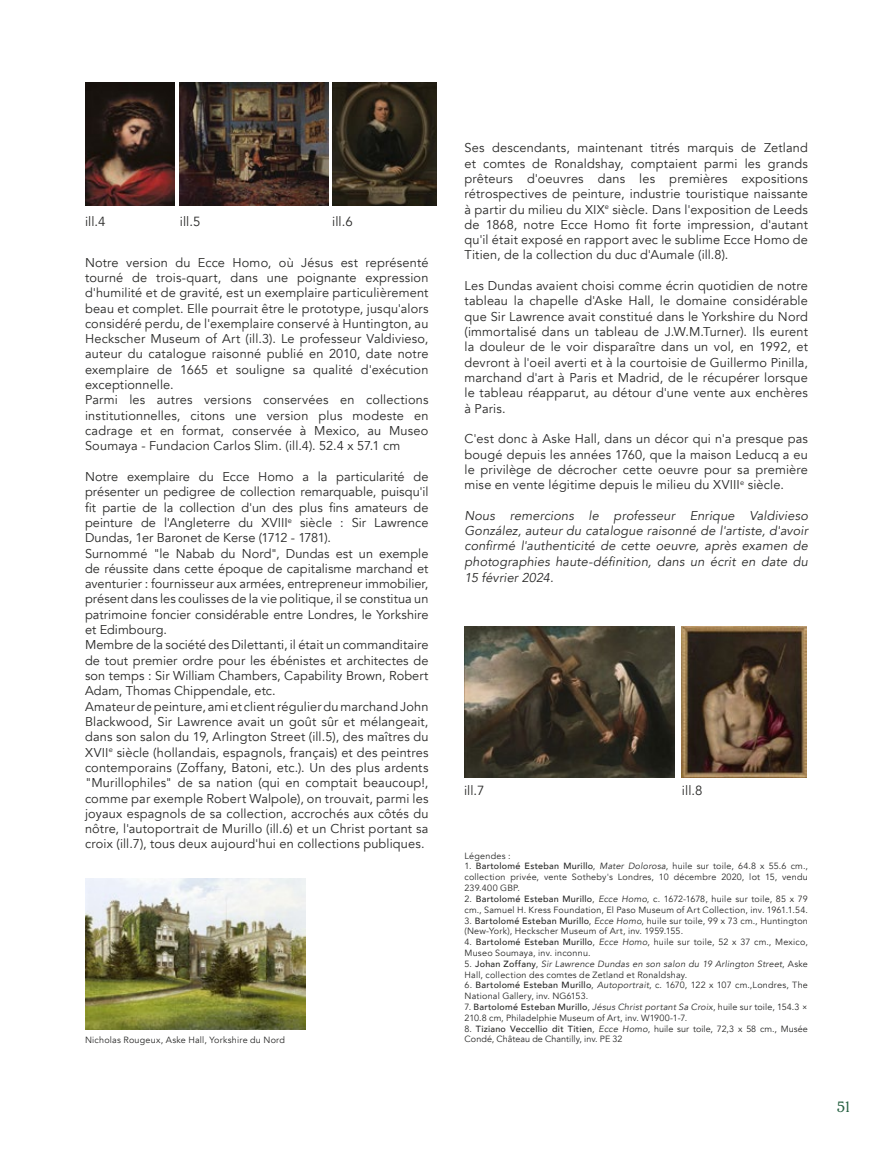
<style>
.page{position:relative;width:893px;height:1149px;background:#fff}
.page>*{position:absolute;margin:0;border:0;box-sizing:border-box;transform-origin:0 0}
.t1{font:15px "Restora";color:#286243}
.t2{font:13.2px "Avenir";letter-spacing:.005em;color:#282827}
.t3{font:12.75px/15.3px "Avenir";letter-spacing:.01em;color:#282827;text-align:justify}
.t4{font:italic 12.75px/15.5px "Avenir";letter-spacing:.01em;color:#282827;text-align:justify}
.t5{font:9px/10.8px "Avenir";letter-spacing:.025em;color:#282827}
.t6{font:9px/10.8px "Avenir";letter-spacing:.005em;color:#282827}
.s1{font-weight:500}
.s2{font-style:italic}
</style>
<div class="page">
<img style="left:464px;top:626px;width:211px;height:151px">
<img style="left:681px;top:626px;width:125px;height:151px">
<img style="left:180px;top:83px;width:148px;height:122px">
<img style="left:332px;top:83px;width:104px;height:122px">
<img style="left:85px;top:83px;width:90px;height:122px">
<img style="left:85px;top:878px;width:220px;height:151px">
<p class="t2" style="left:85px;top:213px;width:22px">ill.4</p>
<p class="t2" style="left:180px;top:213px;width:22px">ill.5</p>
<p class="t2" style="left:332px;top:213px;width:22px">ill.6</p>
<p class="t3" style="left:85px;top:255px;width:345px;text-align:left">Notre version du Ecce Homo, où Jésus est représenté tourné de trois-quart, dans une poignante expression d'humilité et de gravité, est un exemplaire particulièrement beau et complet. Elle pourrait être le prototype, jusqu'alors considéré perdu, de l'exemplaire conservé à Huntington, au Heckscher Museum of Art (ill.3). Le professeur Valdivieso, auteur du catalogue raisonné publié en 2010, date notre exemplaire de 1665 et souligne sa qualité d'exécution exceptionnelle.<br>Parmi les autres versions conservées en collections institutionnelles, citons une version plus modeste en cadrage et en format, conservée à Mexico, au Museo Soumaya - Fundacion Carlos Slim. (ill.4). 52.4 x 57.1 cm</p>
<p class="t3" style="left:85px;top:469px;width:345px;text-align:left">Notre exemplaire du Ecce Homo a la particularité de présenter un pedigree de collection remarquable, puisqu'il fit partie de la collection d'un des plus fins amateurs de peinture de l'Angleterre du XVIII<sup>e</sup> siècle : Sir Lawrence Dundas, 1er Baronet de Kerse (1712 - 1781).<br>Surnommé "le Nabab du Nord", Dundas est un exemple de réussite dans cette époque de capitalisme marchand et aventurier : fournisseur aux armées, entrepreneur immobilier, présent dans les coulisses de la vie politique, il se constitua un patrimoine foncier considérable entre Londres, le Yorkshire et Edimbourg.<br>Membre de la société des Dilettanti, il était un commanditaire de tout premier ordre pour les ébénistes et architectes de son temps : Sir William Chambers, Capability Brown, Robert Adam, Thomas Chippendale, etc.<br>Amateur de peinture, ami et client régulier du marchand John Blackwood, Sir Lawrence avait un goût sûr et mélangeait, dans son salon du 19, Arlington Street (ill.5), des maîtres du XVII<sup>e</sup> siècle (hollandais, espagnols, français) et des peintres contemporains (Zoffany, Batoni, etc.). Un des plus ardents "Murillophiles" de sa nation (qui en comptait beaucoup!, comme par exemple Robert Walpole), on trouvait, parmi les joyaux espagnols de sa collection, accrochés aux côtés du nôtre, l'autoportrait de Murillo (ill.6) et un Christ portant sa croix (ill.7), tous deux aujourd'hui en collections publiques.</p>
<p class="t5" style="left:85px;top:1034px;width:201px">Nicholas Rougeux, Aske Hall, Yorkshire du Nord</p>
<p class="t3" style="left:464px;top:140px;width:345px">Ses descendants, maintenant titrés marquis de Zetland et comtes de Ronaldshay, comptaient parmi les grands prêteurs d'oeuvres dans les premières expositions rétrospectives de peinture, industrie touristique naissante à partir du milieu du XIX<sup>e</sup> siècle. Dans l'exposition de Leeds de 1868, notre Ecce Homo fit forte impression, d'autant qu'il était exposé en rapport avec le sublime Ecce Homo de Titien, de la collection du duc d'Aumale (ill.8).</p>
<p class="t3" style="left:464px;top:278px;width:345px">Les Dundas avaient choisi comme écrin quotidien de notre tableau la chapelle d'Aske Hall, le domaine considérable que Sir Lawrence avait constitué dans le Yorkshire du Nord (immortalisé dans un tableau de J.W.M.Turner). Ils eurent la douleur de le voir disparaître dans un vol, en 1992, et devront à l'oeil averti et à la courtoisie de Guillermo Pinilla, marchand d'art à Paris et Madrid, de le récupérer lorsque le tableau réapparut, au détour d'une vente aux enchères à Paris.</p>
<p class="t3" style="left:464px;top:431px;width:345px">C'est donc à Aske Hall, dans un décor qui n'a presque pas bougé depuis les années 1760, que la maison Leducq a eu le privilège de décrocher cette oeuvre pour sa première mise en vente légitime depuis le milieu du XVIII<sup>e</sup> siècle.</p>
<p class="t4" style="left:464px;top:507px;width:345px">Nous remercions le professeur Enrique Valdivieso González, auteur du catalogue raisonné de l'artiste, d'avoir confirmé l'authenticité de cette oeuvre, après examen de photographies haute-définition, dans un écrit en date du 15 février 2024.</p>
<p class="t2" style="left:464px;top:782px;width:22px">ill.7</p>
<p class="t2" style="left:682px;top:782px;width:22px">ill.8</p>
<p class="t5" style="left:464px;top:850px;width:48px">Légendes :</p>
<p class="t5" style="left:464px;top:860px;width:345px;text-align:justify">1. <span class="s1">Bartolomé Esteban Murillo</span>, <span class="s2">Mater Dolorosa</span>, huile sur toile, 64.8 x 55.6 cm., collection privée, vente Sotheby's Londres, 10 décembre 2020, lot 15, vendu 239.400 GBP.</p>
<p class="t5" style="left:464px;top:893px;width:345px">2. <span class="s1">Bartolomé Esteban Murillo</span>, <span class="s2">Ecce Homo</span>, c. 1672-1678, huile sur toile, 85 x 79 cm., Samuel H. Kress Foundation, El Paso Museum of Art Collection, inv. 1961.1.54.</p>
<p class="t5" style="left:464px;top:914px;width:345px">3. <span class="s1">Bartolomé Esteban Murillo</span>, <span class="s2">Ecce Homo</span>, huile sur toile, 99 x 73 cm., Huntington (New-York), Heckscher Museum of Art, inv. 1959.155.</p>
<p class="t5" style="left:464px;top:936px;width:345px">4. <span class="s1">Bartolomé Esteban Murillo</span>, <span class="s2">Ecce Homo</span>, huile sur toile, 52 x 37 cm., Mexico,<br>Museo Soumaya, inv. inconnu.</p>
<p class="t5" style="left:464px;top:958px;width:345px">5. <span class="s1">Johan Zoffany</span>, <span class="s2">Sir Lawrence Dundas en son salon du 19 Arlington Street</span>, Aske<br>Hall, collection des comtes de Zetland et Ronaldshay.</p>
<p class="t5" style="left:464px;top:979px;width:345px">6. <span class="s1">Bartolomé Esteban Murillo</span>, <span class="s2">Autoportrait</span>, c. 1670, 122 x 107 cm.,Londres, The<br>National Gallery, inv. NG6153.</p>
<p class="t5" style="left:464px;top:1001px;width:345px">7. <span class="s1">Bartolomé Esteban Murillo</span>, <span class="s2">Jésus Christ portant Sa Croix</span>, huile sur toile, 154.3 ×<br>210.8 cm, Philadelphie Museum of Art, inv. W1900-1-7.</p>
<p class="t6" style="left:464px;top:1022px;width:345px">8. <span class="s1">Tiziano Veccellio dit Titien</span>, <span class="s2">Ecce Homo</span>, huile sur toile, 72,3 x 58 cm., Musée<br>Condé, Château de Chantilly, inv. PE 32</p>
<p class="t1" style="left:837px;top:1096px;width:15px">51</p>
</div>
